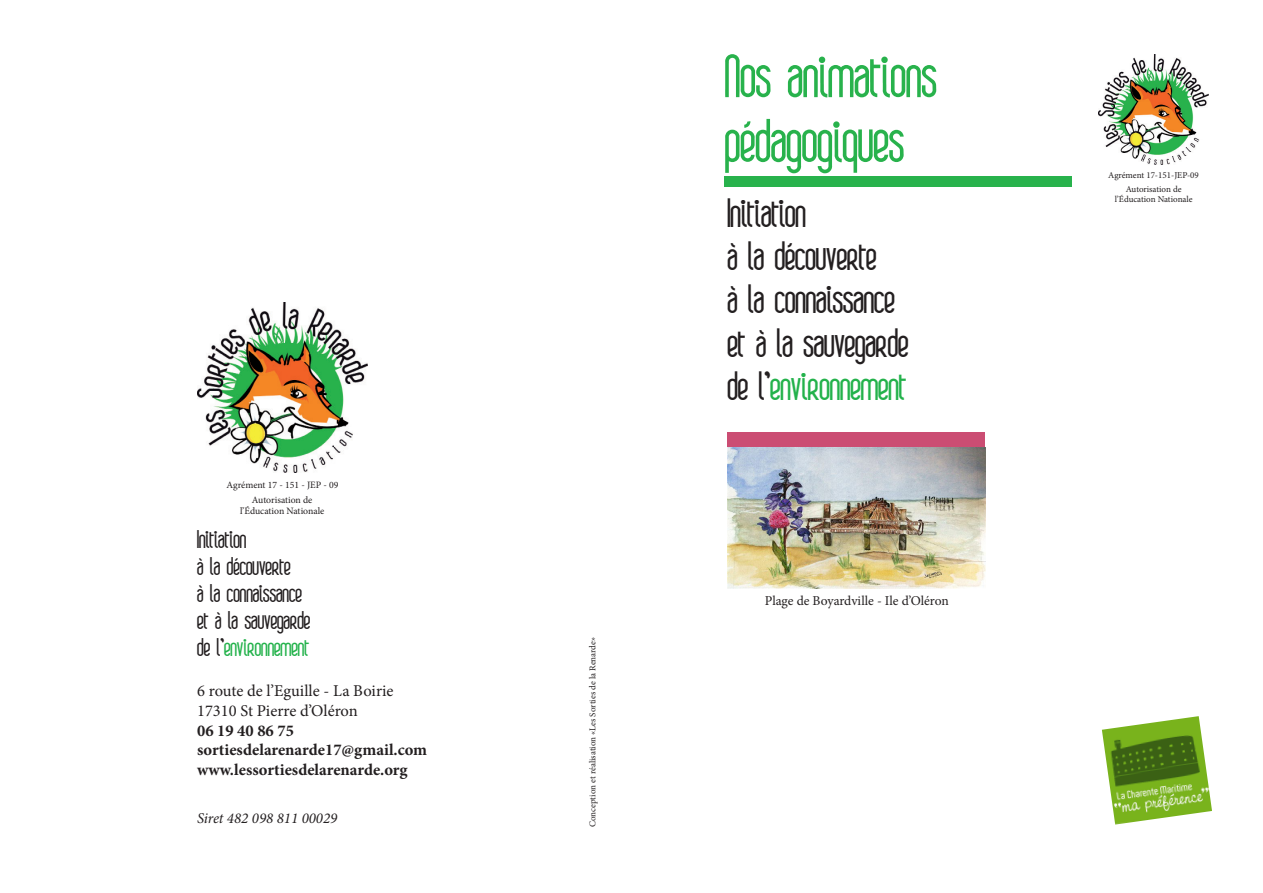
<style>
.page{position:relative;width:1263px;height:893px;background:#fff}
.page>*{position:absolute;margin:0;border:0;box-sizing:border-box;transform-origin:0 0}
.t1{font:700 54px "boa";color:#28b24c}
.t2{font:700 36px "boa";color:#231f20}
.t3{font:700 36px "boa";color:#23b24b}
.t4{font:700 22.5px "boa";color:#231f20}
.t5{font:700 22.5px "boa";color:#23b24b}
.t6{font:700 16.5px "Minion Pro";color:#231f20}
.t7{font:16.5px "Minion Pro";color:#231f20}
.t8{font:italic 15px "Minion Pro";color:#231f20}
.t9{font:13.5px "Minion Pro";color:#231f20}
.t10{font:9.75px/11.7px "Minion Pro";color:#231f20;text-align:center}
.t11{font:9px/10.8px "Minion Pro";color:#231f20;text-align:center}
.s1{color:#231f20}
</style>
<div class="page">
<img style="left:1102px;top:716px;width:110px;height:108px">
<div style="left:727px;top:433px;width:258px;height:16px;background:#cb4d73"></div>
<img style="left:727px;top:448px;width:258px;height:141px">
<div style="left:725px;top:176px;width:346px;height:11px;background:#28b24c"></div>
<img style="left:197px;top:302px;width:170px;height:170px">
<img style="left:1099px;top:54px;width:110px;height:110px">
<p class="t10" style="left:227px;top:479px;width:113px">Agrément 17 - 151 - JEP - 09</p>
<p class="t10" style="left:240px;top:494px;width:86px">Autorisation de l’Éducation Nationale</p>
<p class="t4" style="left:197px;top:524px;width:51px">Initiation</p>
<p class="t4" style="left:197px;top:551px;width:95px">à la découverte</p>
<p class="t4" style="left:197px;top:578px;width:106px">à la connaissance</p>
<p class="t4" style="left:197px;top:605px;width:115px">et à la sauvegarde</p>
<p class="t5" style="left:197px;top:632px;width:113px"><span class="s1">de l’</span>environnement</p>
<p class="t7" style="left:197px;top:680px;width:198px">6 route de l’Eguille - La Boirie</p>
<p class="t7" style="left:197px;top:699px;width:162px">17310 St Pierre d’Oléron</p>
<p class="t6" style="left:197px;top:719px;width:98px">06 19 40 86 75</p>
<p class="t6" style="left:197px;top:738px;width:232px">sortiesdelarenarde17@gmail.com</p>
<p class="t6" style="left:197px;top:758px;width:212px">www.lessortiesdelarenarde.org</p>
<p class="t8" style="left:197px;top:808px;width:142px">Siret 482 098 811 00029</p>
<p class="t11" style="left:587px;top:827px;width:192px;rotate:-90deg">Conception et réalisation «Les Sorties de la Renarde»</p>
<p class="t1" style="left:725px;top:40px;width:214px">Nos animations</p>
<p class="t1" style="left:725px;top:105px;width:181px">pédagogiques</p>
<p class="t2" style="left:727px;top:189px;width:80px">Initiation</p>
<p class="t2" style="left:727px;top:232px;width:151px">à la découverte</p>
<p class="t2" style="left:727px;top:275px;width:169px">à la connaissance</p>
<p class="t2" style="left:727px;top:318px;width:182px">et à la sauvegarde</p>
<p class="t3" style="left:727px;top:362px;width:181px"><span class="s1">de l’</span>environnement</p>
<p class="t9" style="left:765px;top:591px;width:186px">Plage de Boyardville - Ile d’Oléron</p>
<p class="t11" style="left:1108px;top:170px;width:92px">Agrément 17-151-JEP-09</p>
<p class="t11" style="left:1115px;top:183px;width:79px">Autorisation de l’Éducation Nationale</p>
</div>
